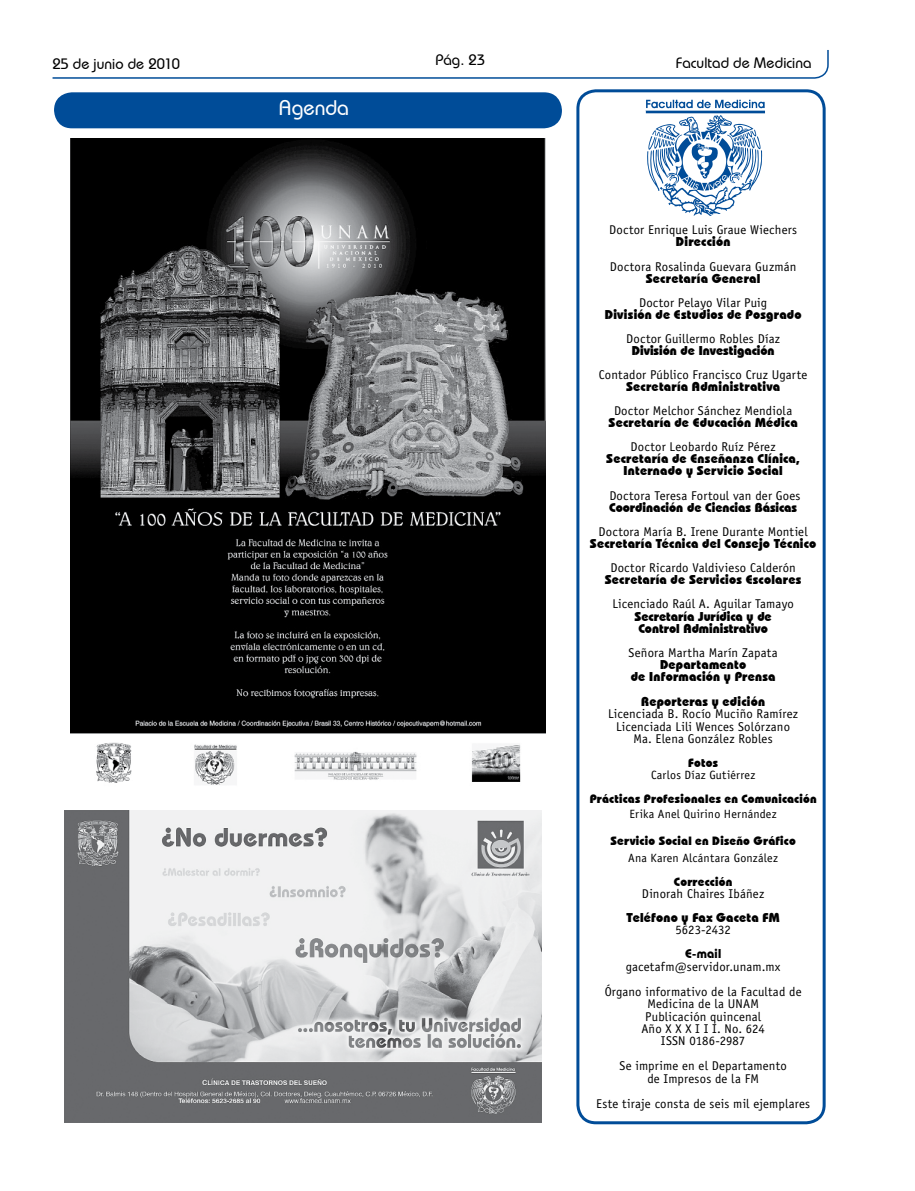
<style>
.page{position:relative;width:915px;height:1191px;background:#fff}
.page>*{position:absolute;margin:0;border:0;box-sizing:border-box;transform-origin:0 0}
.t1{font:500 21px "Bauhaus IT Cby BT";color:#fff}
.t2{font:500 15px "Bauhaus IT Cby BT";letter-spacing:.005em;color:#000}
.t3{font:12.75px/12.5px "Officina Sans LT";letter-spacing:.015em;color:#000;text-align:center}
.t4{font:800 12.75px/12px "Bauhaus IT Cby BT";letter-spacing:.015em;color:#000;text-align:center}
.t5{font:12.75px "Officina Sans LT";letter-spacing:-.005em;color:#000}
.t6{font:700 12.75px "Bauhaus IT Cby BT";color:#000}
.t7{font:800 12px "Bauhaus IT Cby BT";letter-spacing:.02em;color:#000}
.t8{font:12px "Officina Sans LT";letter-spacing:.015em;color:#000}
</style>
<div class="page">
<svg style="left:52px;top:50px;width:777px;height:29px"></svg>
<div style="left:576px;top:89px;width:249px;height:1035px;border:3px solid #004c98;border-radius:18px"></div>
<svg style="left:645px;top:100px;width:119px;height:116px"></svg>
<div style="left:54px;top:92px;width:507px;height:36px;background:#004c98;border-radius:18px"></div>
<img style="left:70px;top:138px;width:475px;height:647px">
<img style="left:64px;top:811px;width:477px;height:311px">
<p class="t2" style="left:52px;top:54px;width:129px">25 de junio de 2010</p>
<p class="t2" style="left:435px;top:51px;width:51px">Pág. 23</p>
<p class="t2" style="left:675px;top:54px;width:137px">Facultad de Medicina</p>
<h1 class="t1" style="left:279px;top:95px;width:72px">Agenda</h1>
<p class="t3" style="left:609px;top:223px;width:189px">Doctor Enrique Luis Graue Wiechers</p>
<p class="t4" style="left:675px;top:236px;width:56px">Dirección</p>
<p class="t3" style="left:609px;top:260px;width:188px">Doctora Rosalinda Guevara Guzmán</p>
<p class="t4" style="left:645px;top:272px;width:116px">Secretaría General</p>
<p class="t3" style="left:638px;top:296px;width:130px">Doctor Pelayo Vilar Puig</p>
<p class="t4" style="left:604px;top:308px;width:198px">División de Estudios de Posgrado</p>
<p class="t3" style="left:626px;top:332px;width:155px">Doctor Guillermo Robles Díaz</p>
<p class="t4" style="left:631px;top:344px;width:144px">División de Investigación</p>
<p class="t3" style="left:598px;top:368px;width:210px">Contador Público Francisco Cruz Ugarte</p>
<p class="t4" style="left:626px;top:380px;width:156px">Secretaría Administrativa</p>
<p class="t3" style="left:613px;top:404px;width:180px">Doctor Melchor Sánchez Mendiola</p>
<p class="t4" style="left:608px;top:416px;width:190px">Secretaría de Educación Médica</p>
<p class="t3" style="left:630px;top:440px;width:146px">Doctor Leobardo Ruíz Pérez</p>
<p class="t4" style="left:606px;top:453px;width:195px">Secretaría de Enseñanza Clínica,<br>Internado y Servicio Social</p>
<p class="t3" style="left:609px;top:489px;width:193px">Doctora Teresa Fortoul van der Goes</p>
<p class="t4" style="left:609px;top:501px;width:189px">Coordinación de Ciencias Básicas</p>
<p class="t3" style="left:598px;top:525px;width:211px">Doctora María B. Irene Durante Montiel</p>
<p class="t4" style="left:589px;top:537px;width:228px">Secretaría Técnica del Consejo Técnico</p>
<p class="t3" style="left:610px;top:561px;width:187px">Doctor Ricardo Valdivieso Calderón</p>
<p class="t4" style="left:604px;top:574px;width:198px">Secretaría de Servicios Escolares</p>
<p class="t3" style="left:612px;top:598px;width:183px">Licenciado Raúl A. Aguilar Tamayo</p>
<p class="t4" style="left:634px;top:610px;width:139px">Secretaría Jurídica y de<br>Control Administrativo</p>
<p class="t3" style="left:628px;top:646px;width:150px">Señora Martha Marín Zapata</p>
<p class="t4" style="left:630px;top:659px;width:146px">Departamento<br>de Información y Prensa</p>
<p class="t4" style="left:641px;top:695px;width:125px">Reporteras y edición</p>
<p class="t3" style="left:608px;top:708px;width:191px">Licenciada B. Rocío Muciño Ramírez<br>Licenciada Lili Wences Solórzano<br>Ma. Elena González Robles</p>
<p class="t7" style="left:688px;top:755px;width:31px">Fotos</p>
<p class="t8" style="left:650px;top:768px;width:106px">Carlos Díaz Gutiérrez</p>
<p class="t7" style="left:589px;top:791px;width:228px">Prácticas Profesionales en Comunicación</p>
<p class="t8" style="left:629px;top:807px;width:149px">Erika Anel Quirino Hernández</p>
<p class="t7" style="left:610px;top:833px;width:186px">Servicio Social en Diseño Gráfico</p>
<p class="t8" style="left:628px;top:850px;width:151px">Ana Karen Alcántara González</p>
<p class="t7" style="left:673px;top:874px;width:60px">Corrección</p>
<p class="t3" style="left:641px;top:887px;width:124px">Dinorah Chaires Ibáñez</p>
<p class="t4" style="left:626px;top:911px;width:154px">Teléfono y Fax Gaceta FM</p>
<p class="t5" style="left:675px;top:922px;width:57px">5623-2432</p>
<p class="t6" style="left:684px;top:946px;width:38px">E-mail</p>
<p class="t3" style="left:604px;top:954px;width:198px;line-height:24.9px">gacetafm@servidor.unam.mx<br>Órgano informativo de la Facultad de</p>
<p class="t3" style="left:641px;top:997px;width:125px">Medicina de la UNAM<br>Publicación quincenal<br>Año X X X I I I. No. 624<br>ISSN 0186-2987</p>
<p class="t3" style="left:619px;top:1059px;width:169px">Se imprime en el Departamento de Impresos de la FM</p>
<p class="t3" style="left:596px;top:1097px;width:215px">Este tiraje consta de seis mil ejemplares</p>
</div>
